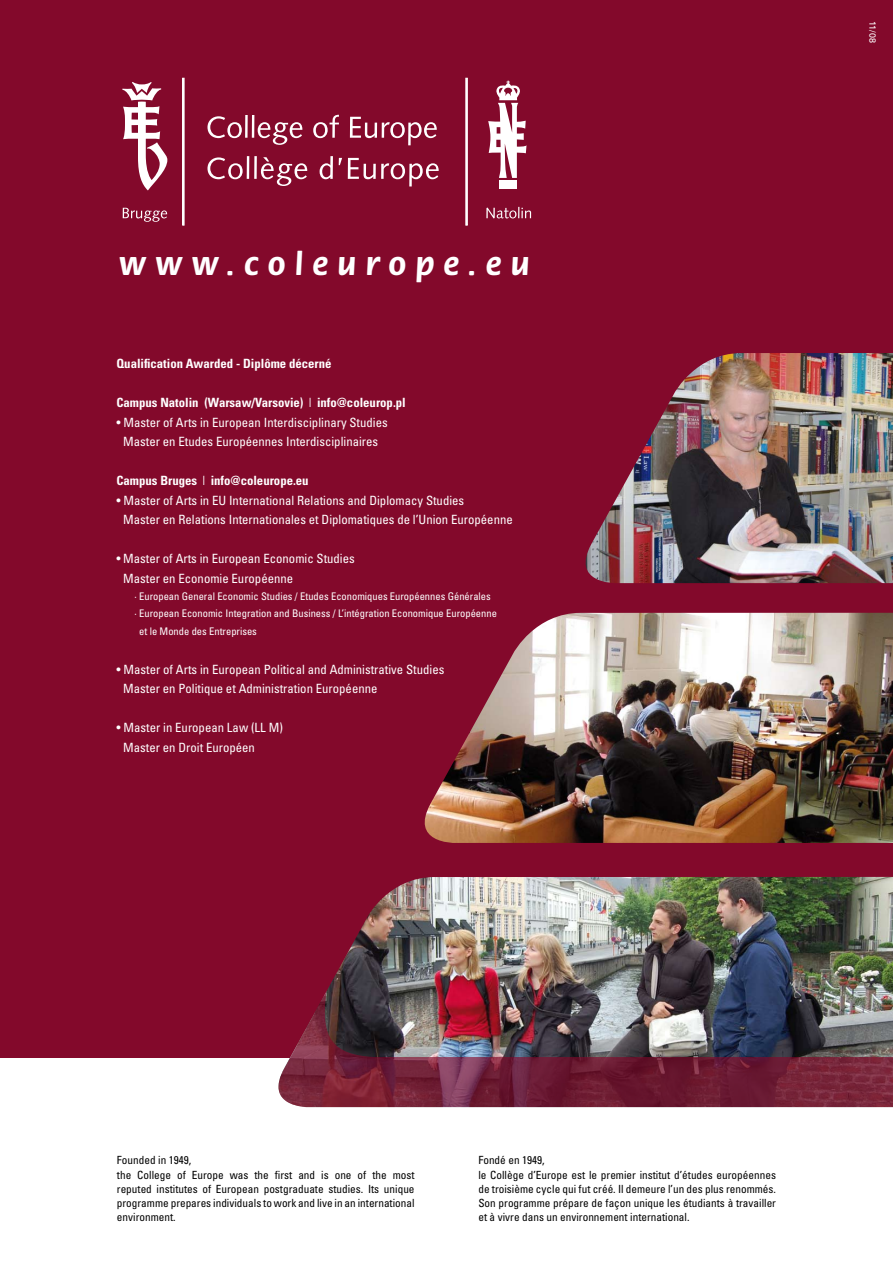
<style>
.page{position:relative;width:893px;height:1276px;background:#fff}
.page>*{position:absolute;margin:0;border:0;box-sizing:border-box;transform-origin:0 0}
.t1{font:700 33px "Flora Std";letter-spacing:.29em;color:#fff}
.t2{font:condensed 12.75px/19.5px "Univers LT Std";color:#fff}
.t3{font:700 condensed 12.75px "Univers LT Std";color:#fff}
.t4{font:condensed 11.25px/14.2px "Univers LT Std";color:#000}
.t5{font:condensed 10.5px "Univers LT Std";color:#fff}
.t6{font:9px "Univers LT Std";color:#fff}
.s1{font-weight:300;font-stretch:ultra-condensed}
</style>
<div class="page">
<div style="left:0;top:0;width:893px;height:1057px;background:#83092b"></div>
<img style="left:424px;top:613px;width:469px;height:230px">
<img style="left:276px;top:877px;width:617px;height:181px">
<img style="left:278px;top:991px;width:615px;height:116px">
<svg style="left:207px;top:157px;width:36px;height:22px"></svg>
<hr style="left:247px;top:156px;width:2px;height:23px;background:#fff">
<hr style="left:254px;top:156px;width:3px;height:23px;background:#fff">
<svg style="left:261px;top:157px;width:46px;height:29px"></svg>
<svg style="left:320px;top:156px;width:13px;height:23px"></svg>
<svg style="left:339px;top:158px;width:3px;height:7px"></svg>
<svg style="left:348px;top:158px;width:91px;height:28px"></svg>
<svg style="left:207px;top:116px;width:35px;height:22px"></svg>
<hr style="left:245px;top:115px;width:3px;height:23px;background:#fff">
<hr style="left:252px;top:115px;width:2px;height:23px;background:#fff">
<svg style="left:258px;top:122px;width:44px;height:23px"></svg>
<svg style="left:313px;top:115px;width:26px;height:23px"></svg>
<svg style="left:350px;top:117px;width:87px;height:28px"></svg>
<div style="left:182px;top:78px;width:2px;height:147px;border:1px solid #fff"></div>
<div style="left:465px;top:78px;width:3px;height:147px;border:1px solid #fff"></div>
<svg style="left:123px;top:208px;width:44px;height:14px"></svg>
<svg style="left:486px;top:207px;width:45px;height:11px"></svg>
<div style="left:499px;top:180px;width:18px;height:9px;background:#fff"></div>
<svg style="left:488px;top:81px;width:38px;height:97px"></svg>
<svg style="left:122px;top:82px;width:45px;height:108px"></svg>
<img style="left:585px;top:353px;width:308px;height:230px">
<h1 class="t1" style="left:119px;top:247px;width:412px">www.coleurope.eu</h1>
<p class="t3" style="left:117px;top:356px;width:217px">Qualification Awarded - Diplôme décerné</p>
<p class="t3" style="left:117px;top:395px;width:291px">Campus Natolin (Warsaw/Varsovie) <span class="s1">I</span> info@coleurop.pl</p>
<p class="t2" style="left:117px;top:412px;width:273px;text-align:center">• Master of Arts in European Interdisciplinary Studies<br>Master en Etudes Européennes Interdisciplinaires</p>
<p class="t3" style="left:117px;top:473px;width:194px">Campus Bruges <span class="s1">I</span> info@coleurope.eu</p>
<p class="t2" style="left:123px;top:490px;width:391px;text-indent:-7px">• Master of Arts in EU International Relations and Diplomacy Studies<br>Master en Relations Internationales et Diplomatiques de l’Union Européenne</p>
<p class="t2" style="left:123px;top:549px;width:233px;text-indent:-7px">• Master of Arts in European Economic Studies<br>Master en Economie Européenne</p>
<p class="t5" style="left:135px;top:590px;width:358px">· European General Economic Studies / Etudes Economiques Européennes Générales</p>
<p class="t5" style="left:135px;top:607px;width:364px">· European Economic Integration and Business / L’intégration Economique Européenne</p>
<p class="t5" style="left:139px;top:624px;width:119px">et le Monde des Entreprises</p>
<p class="t2" style="left:123px;top:659px;width:323px;text-indent:-7px">• Master of Arts in European Political and Administrative Studies<br>Master en Politique et Administration Européenne</p>
<p class="t2" style="left:123px;top:717px;width:161px;text-indent:-7px">• Master in European Law (LL M)<br>Master en Droit Européen</p>
<p class="t6" style="left:878px;top:21px;width:23px;rotate:90deg">11/08</p>
<p class="t4" style="left:117px;top:1153px;width:299px">Founded in 1949,<br>the College of Europe was the first and is one of the most reputed institutes of European postgraduate studies. Its unique programme prepares individuals to work and live in an international environment.</p>
<p class="t4" style="left:478px;top:1153px;width:299px">Fondé en 1949,<br>le Collège d’Europe est le premier institut d’études européennes de troisième cycle qui fut créé. Il demeure l’un des plus renommés.<br>Son programme prépare de façon unique les étudiants à travailler et à vivre dans un environnement international.</p>
</div>
